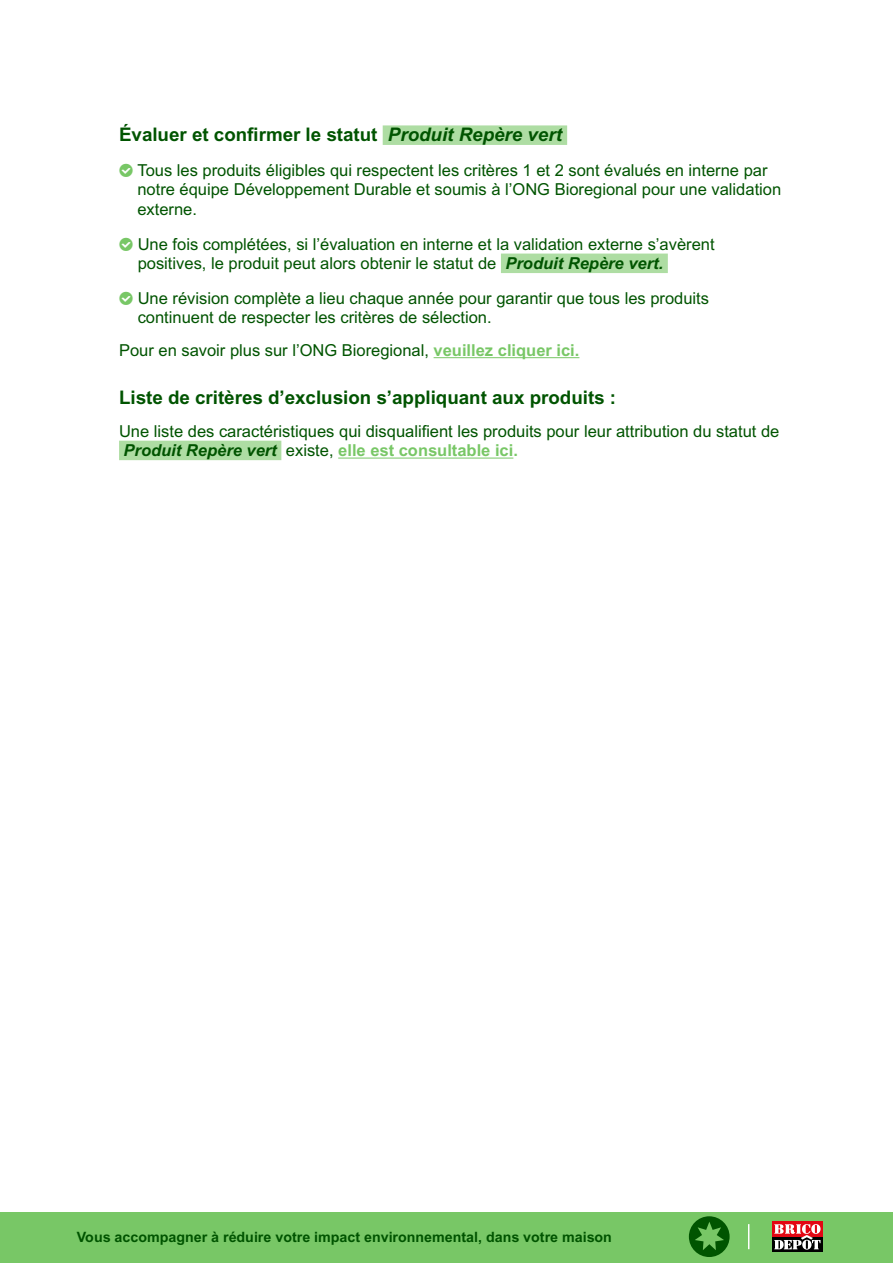
<style>
.page{position:relative;width:893px;height:1263px;background:#fff}
.page>*{position:absolute;margin:0;border:0;box-sizing:border-box;transform-origin:0 0}
.t1{font:700 18.75px "Arial MT Std";color:#005400}
.t2{font:16.5px/19.8px "Arial MT Std";color:#005400}
.t3{font:700 14.25px "Arial MT Std";color:#005400}
.s1{font-style:italic}
.s2{font-weight:700;font-style:italic}
.s3{font-weight:700;color:#78c766}
</style>
<div class="page">
<div style="left:0;top:1212px;width:893px;height:51px;background:#78c766"></div>
<div style="left:689px;top:1216px;width:41px;height:41px;background:#005400;border-radius:50%"></div>
<svg style="left:695px;top:1222px;width:29px;height:28px"></svg>
<svg style="left:772px;top:1237px;width:50px;height:15px"></svg>
<div style="left:772px;top:1221px;width:50px;height:16px;background:#e30613"></div>
<svg style="left:774px;top:1224px;width:46px;height:25px"></svg>
<svg style="left:748px;top:1224px;width:1px;height:25px"></svg>
<div style="left:383px;top:125px;width:184px;height:20px;background:#aedda3"></div>
<div style="left:501px;top:254px;width:167px;height:19px;background:#aedda3"></div>
<hr style="left:434px;top:357px;width:145px;height:1px;background:#78c766">
<div style="left:119px;top:441px;width:162px;height:19px;background:#aedda3"></div>
<hr style="left:338px;top:458px;width:175px;height:1px;background:#78c766">
<p class="t1" style="left:119px;top:124px;width:444px">Évaluer et confirmer le statut <span class="s1">Produit Repère vert</span></p>
<p class="t2" style="left:137px;top:160px;width:645px">Tous les produits éligibles qui respectent les critères 1 et 2 sont évalués en interne par notre équipe Développement Durable et soumis à l’ONG Bioregional pour une validation externe.</p>
<p class="t2" style="left:138px;top:234px;width:578px">Une fois complétées, si l’évaluation en interne et la validation externe s’avèrent positives, le produit peut alors obtenir le statut de <span class="s2">Produit Repère vert.</span></p>
<p class="t2" style="left:138px;top:288px;width:573px">Une révision complète a lieu chaque année pour garantir que tous les produits continuent de respecter les critères de sélection.</p>
<p class="t2" style="left:119px;top:340px;width:462px">Pour en savoir plus sur l’ONG Bioregional, <span class="s3">veuillez cliquer ici.</span></p>
<p class="t1" style="left:119px;top:386px;width:499px">Liste de critères d’exclusion s’appliquant aux produits :</p>
<p class="t2" style="left:119px;top:421px;width:662px">Une liste des caractéristiques qui disqualifient les produits pour leur attribution du statut de<br><span class="s2">Produit Repère vert</span> existe, <span class="s3">elle est consultable ici.</span></p>
<p class="t3" style="left:77px;top:1228px;width:537px">Vous accompagner à réduire votre impact environnemental, dans votre maison</p>
</div>
